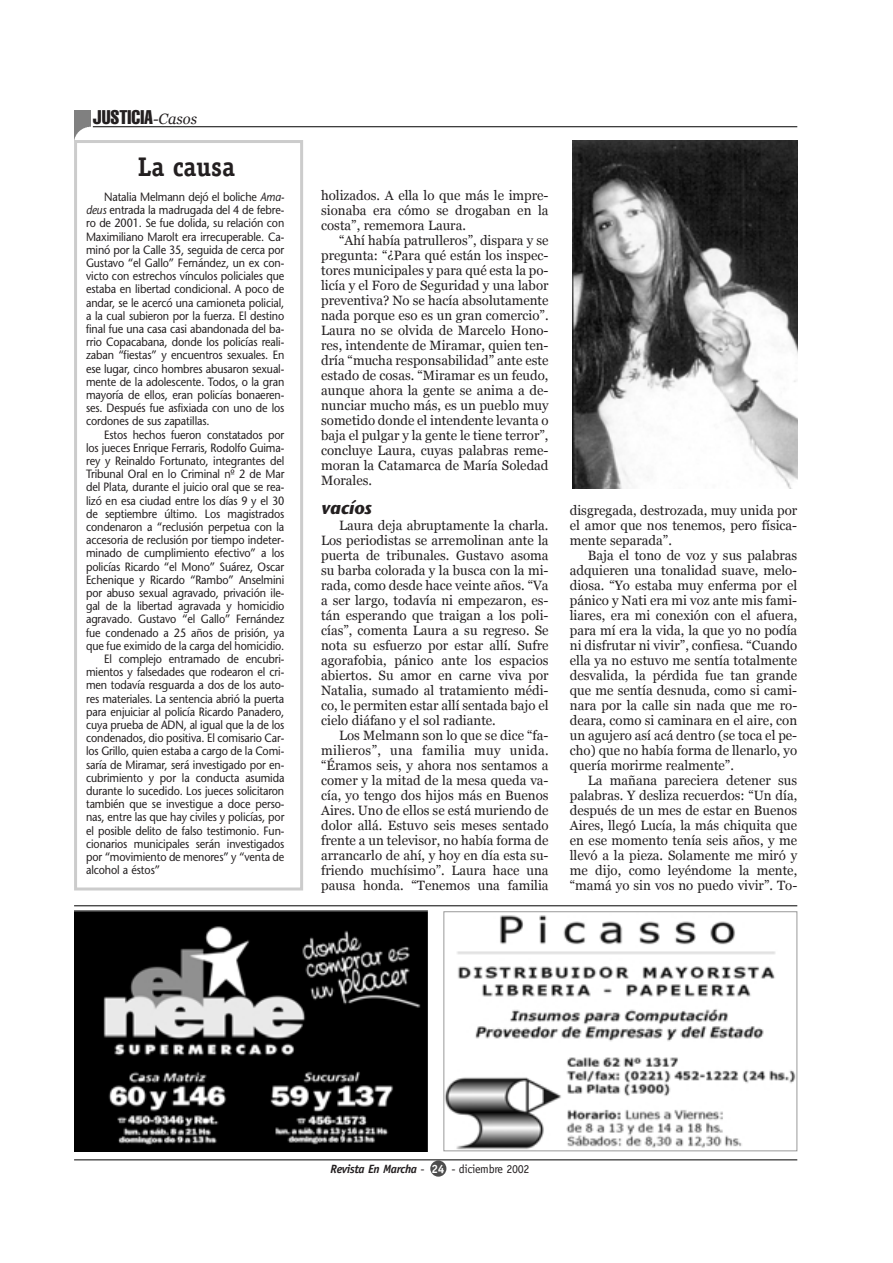
<style>
.page{position:relative;width:893px;height:1263px;background:#fff}
.page>*{position:absolute;margin:0;border:0;box-sizing:border-box;transform-origin:0 0}
.t1{font:700 27px "Officina Serif";color:#231f20;scale:.95 1}
.t2{font:extra-condensed 19.5px "Helvetica";color:#231f20}
.t3{font:italic 700 18px "Stone Sans";color:#231f20}
.t4{font:13.5px/15px "Georgia";color:#231f20;text-align:justify}
.t5{font:12px/13.2px "Stone Sans";letter-spacing:-.01em;color:#231f20;text-align:justify;scale:.9 1}
.t6{font:italic 700 12px "Officina Sans";letter-spacing:-.03em;color:#231f20}
.s1{font-family:"Georgia";font-style:italic;font-stretch:normal;font-size:15px}
.s2{font-style:italic}
.s3{font-weight:400;font-style:normal}
.s4{font-style:normal;color:#fff}
</style>
<div class="page">
<div style="left:430px;top:1161px;width:16px;height:16px;background:#4d4d4d;border-radius:50%"></div>
<hr style="left:93px;top:126px;width:704px;height:1px;background:#000">
<img style="left:74px;top:111px;width:16px;height:29px">
<img style="left:74px;top:910px;width:354px;height:241px">
<hr style="left:74px;top:906px;width:723px;height:1px;background:#000">
<img style="left:445px;top:915px;width:350px;height:234px">
<div style="left:443px;top:911px;width:354px;height:240px;border:1px solid #999"></div>
<div style="left:74px;top:140px;width:229px;height:751px;border:3px solid #ccc"></div>
<img style="left:572px;top:140px;width:225px;height:349px">
<hr style="left:74px;top:1160px;width:723px;height:1px;background:#000">
<h2 class="t2" style="left:93px;top:110px;width:106px">JUSTICIA<span class="s1">-Casos</span></h2>
<h1 class="t1" style="left:138px;top:157px;width:104px">La causa</h1>
<p class="t5" style="left:86px;top:192px;width:222px;text-indent:18px">Natalia Melmann dejó el boliche <span class="s2">Ama&shy;deus</span> entrada la madrugada del 4 de febre&shy;ro de 2001. Se fue dolida, su relación con Maximiliano Marolt era irrecuperable. Ca&shy;minó por la Calle 35, seguida de cerca por Gustavo “el Gallo” Fernández, un ex con&shy;victo con estrechos vínculos policiales que estaba en libertad condicional. A poco de andar, se le acercó una camioneta policial, a la cual subieron por la fuerza. El destino final fue una casa casi abandonada del ba&shy;rrio Copacabana, donde los policías reali&shy;zaban “fiestas” y encuentros sexuales. En ese lugar, cinco hombres abusaron sexual&shy;mente de la adolescente. Todos, o la gran mayoría de ellos, eran policías bonaeren&shy;ses. Después fue asfixiada con uno de los cordones de sus zapatillas.</p>
<p class="t5" style="left:104px;top:429px;width:202px">Estos hechos fueron constatados por</p>
<p class="t5" style="left:86px;top:442px;width:222px">los jueces Enrique Ferraris, Rodolfo Guima-</p>
<p class="t5" style="left:86px;top:456px;width:222px">rey y Reinaldo Fortunato, integrantes del</p>
<p class="t5" style="left:86px;top:469px;width:222px">Tribunal Oral en lo Criminal nº 2 de Mar</p>
<p class="t5" style="left:86px;top:482px;width:222px">del Plata, durante el juicio oral que se rea-</p>
<p class="t5" style="left:86px;top:495px;width:222px">lizó en esa ciudad entre los días 9 y el 30</p>
<p class="t5" style="left:86px;top:508px;width:222px">de septiembre último. Los magistrados</p>
<p class="t5" style="left:86px;top:522px;width:222px">condenaron a “reclusión perpetua con la</p>
<p class="t5" style="left:86px;top:535px;width:222px">accesoria de reclusión por tiempo indeter-</p>
<p class="t5" style="left:86px;top:548px;width:222px">minado de cumplimiento efectivo” a los</p>
<p class="t5" style="left:86px;top:561px;width:222px">policías Ricardo “el Mono” Suárez, Oscar</p>
<p class="t5" style="left:86px;top:574px;width:222px">Echenique y Ricardo “Rambo” Anselmini</p>
<p class="t5" style="left:86px;top:588px;width:222px">por abuso sexual agravado, privación ile-</p>
<p class="t5" style="left:86px;top:601px;width:222px">gal de la libertad agravada y homicidio</p>
<p class="t5" style="left:86px;top:614px;width:222px">agravado. Gustavo “el Gallo” Fernández</p>
<p class="t5" style="left:86px;top:627px;width:222px">fue condenado a 25 años de prisión, ya</p>
<p class="t5" style="left:86px;top:640px;width:222px">que fue eximido de la carga del homicidio.</p>
<p class="t5" style="left:104px;top:654px;width:202px">El complejo entramado de encubri-</p>
<p class="t5" style="left:86px;top:667px;width:222px">mientos y falsedades que rodearon el cri-</p>
<p class="t5" style="left:86px;top:680px;width:222px">men todavía resguarda a dos de los auto-</p>
<p class="t5" style="left:86px;top:693px;width:222px">res materiales. La sentencia abrió la puerta</p>
<p class="t5" style="left:86px;top:706px;width:222px">para enjuiciar al policía Ricardo Panadero,</p>
<p class="t5" style="left:86px;top:720px;width:222px">cuya prueba de ADN, al igual que la de los</p>
<p class="t5" style="left:86px;top:733px;width:222px">condenados, dio positiva. El comisario Car-</p>
<p class="t5" style="left:86px;top:746px;width:222px">los Grillo, quien estaba a cargo de la Comi-</p>
<p class="t5" style="left:86px;top:759px;width:222px">saría de Miramar, será investigado por en-</p>
<p class="t5" style="left:86px;top:772px;width:222px">cubrimiento y por la conducta asumida</p>
<p class="t5" style="left:86px;top:786px;width:222px">durante lo sucedido. Los jueces solicitaron</p>
<p class="t5" style="left:86px;top:799px;width:222px">también que se investigue a doce perso-</p>
<p class="t5" style="left:86px;top:812px;width:222px">nas, entre las que hay civiles y policías, por</p>
<p class="t5" style="left:86px;top:825px;width:222px">el posible delito de falso testimonio. Fun-</p>
<p class="t5" style="left:86px;top:838px;width:222px">cionarios municipales serán investigados</p>
<p class="t5" style="left:86px;top:852px;width:222px">por “movimiento de menores” y “venta de</p>
<p class="t5" style="left:86px;top:865px;width:84px">alcohol a éstos”</p>
<p class="t4" style="left:321px;top:188px;width:229px">holizados. A ella lo que más le impre&shy;sionaba era cómo se drogaban en la costa”, rememora Laura.</p>
<p class="t4" style="left:321px;top:233px;width:229px;text-indent:18px">“Ahí había patrulleros”, dispara y se pregunta: “¿Para qué están los inspec&shy;tores municipales y para qué esta la po&shy;licía y el Foro de Seguridad y una labor preventiva? No se hacía absolutamente nada porque eso es un gran comercio”.<br>Laura no se olvida de Marcelo Hono&shy;res, intendente de Miramar, quien ten&shy;dría “mucha responsabilidad” ante este estado de cosas. “Miramar es un feudo, aunque ahora la gente se anima a de&shy;nunciar mucho más, es un pueblo muy sometido donde el intendente levanta o baja el pulgar y la gente le tiene terror”, concluye Laura, cuyas palabras reme&shy;moran la Catamarca de María Soledad Morales.</p>
<h3 class="t3" style="left:321px;top:501px;width:52px">vacíos</h3>
<p class="t4" style="left:321px;top:518px;width:229px;text-indent:18px">Laura deja abruptamente la charla.<br>Los periodistas se arremolinan ante la puerta de tribunales. Gustavo asoma su barba colorada y la busca con la mi&shy;rada, como desde hace veinte años. “Va a ser largo, todavía ni empezaron, es&shy;tán esperando que traigan a los poli&shy;cías”, comenta Laura a su regreso. Se nota su esfuerzo por estar allí. Sufre agorafobia, pánico ante los espacios abiertos. Su amor en carne viva por Natalia, sumado al tratamiento médi&shy;co, le permiten estar allí sentada bajo el cielo diáfano y el sol radiante.</p>
<p class="t4" style="left:321px;top:728px;width:229px;text-indent:18px">Los Melmann son lo que se dice “fa&shy;milieros”, una familia muy unida. “Éramos seis, y ahora nos sentamos a comer y la mitad de la mesa queda va&shy;cía, yo tengo dos hijos más en Buenos Aires. Uno de ellos se está muriendo de dolor allá. Estuvo seis meses sentado frente a un televisor, no había forma de arrancarlo de ahí, y hoy en día esta su&shy;friendo muchísimo”. Laura hace una pausa honda. “Tenemos una familia</p>
<p class="t4" style="left:570px;top:503px;width:229px">disgregada, destrozada, muy unida por el amor que nos tenemos, pero física&shy;mente separada”.</p>
<p class="t4" style="left:570px;top:548px;width:229px;text-indent:18px">Baja el tono de voz y sus palabras adquieren una tonalidad suave, melo&shy;diosa. “Yo estaba muy enferma por el pánico y Nati era mi voz ante mis fami&shy;liares, era mi conexión con el afuera, para mí era la vida, la que yo no podía ni disfrutar ni vivir”, confiesa. “Cuando ella ya no estuvo me sentía totalmente desvalida, la pérdida fue tan grande que me sentía desnuda, como si cami&shy;nara por la calle sin nada que me ro&shy;deara, como si caminara en el aire, con un agujero así acá dentro (se toca el pe&shy;cho) que no había forma de llenarlo, yo quería morirme realmente”.</p>
<p class="t4" style="left:570px;top:773px;width:229px;text-indent:18px">La mañana pareciera detener sus palabras. Y desliza recuerdos: “Un día, después de un mes de estar en Buenos Aires, llegó Lucía, la más chiquita que en ese momento tenía seis años, y me llevó a la pieza. Solamente me miró y me dijo, como leyéndome la mente, “mamá yo sin vos no puedo vivir”. To-</p>
<p class="t6" style="left:330px;top:1164px;width:200px">Revista En Marcha <span class="s3">-</span> <span class="s4">24</span> <span class="s3">- diciembre 2002</span></p>
</div>
